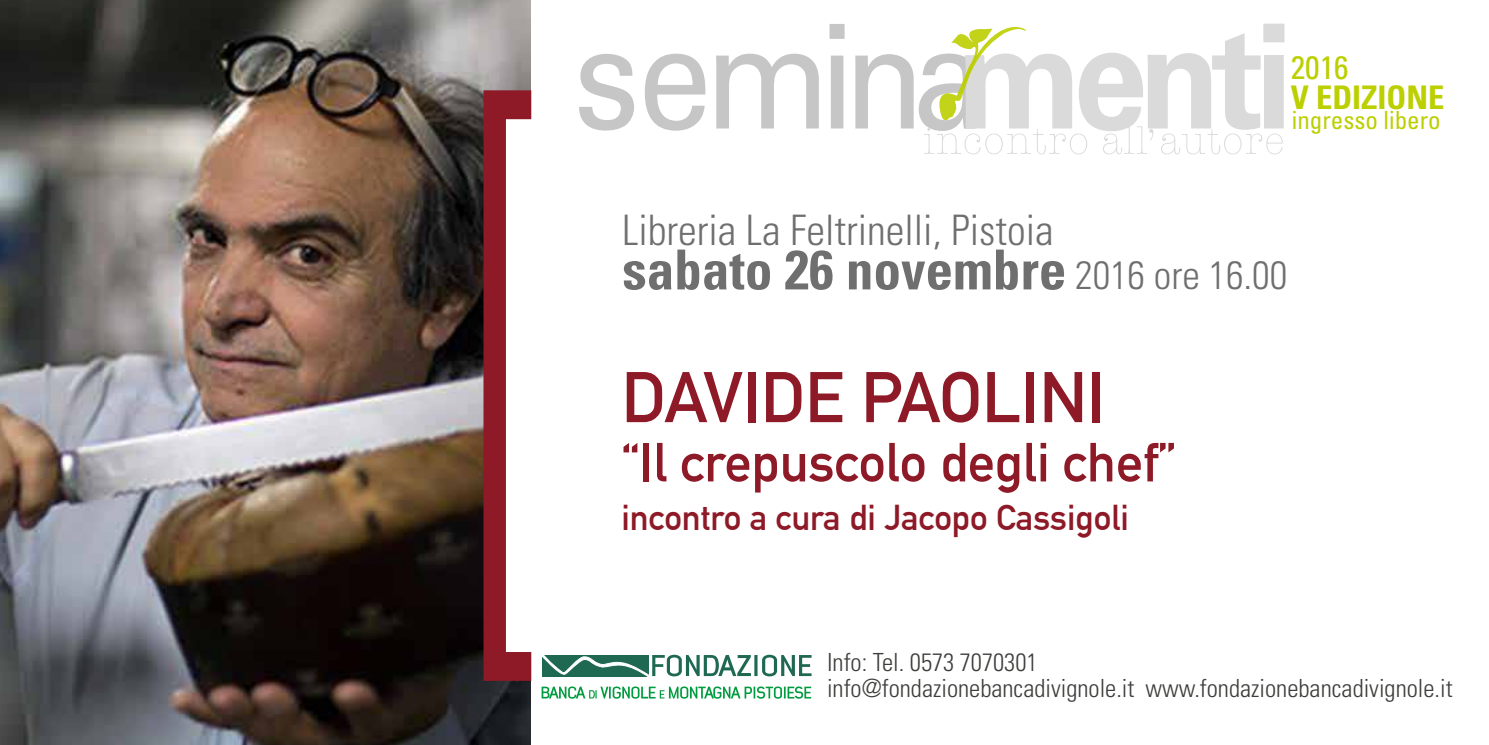
<style>
.page{position:relative;width:1489px;height:745px;background:#fff}
.page>*{position:absolute;margin:0;border:0;box-sizing:border-box;transform-origin:0 0}
.t1{font:700 70.25px "DIN Alternate";color:#8e1927}
.t2{font:700 condensed 55px "Univers LT Std";color:#706f6f}
.t3{font:700 54px "DIN Alternate";color:#8e1927}
.t4{font:300 condensed 42px "Univers LT Std";color:#706f6f}
.t5{font:700 35.25px "DIN Alternate";color:#8e1927}
.t6{font:700 condensed 32.5px "Univers LT Std";color:#bccf00}
.t7{font:condensed 32.5px "Univers LT Std";color:#bccf00}
.t8{font:300 condensed 25px/25.2px "Univers LT Std";color:#3d3d3b}
.t9{font:condensed 25px "Univers LT Std";color:#bccf00}
.s1{font-weight:300;font-size:39.5px}
</style>
<div class="page">
<img style="left:0;top:0;width:530px;height:744px">
<svg style="left:483px;top:90px;width:48px;height:590px"></svg>
<svg style="left:541px;top:686px;width:270px;height:12px"></svg>
<svg style="left:542px;top:654px;width:269px;height:22px"></svg>
<svg style="left:579px;top:54px;width:55px;height:76px"></svg>
<svg style="left:645px;top:54px;width:61px;height:77px"></svg>
<svg style="left:716px;top:54px;width:102px;height:74px"></svg>
<svg style="left:829px;top:24px;width:15px;height:104px"></svg>
<svg style="left:855px;top:24px;width:429px;height:130px"></svg>
<h3 class="t7" style="left:1290px;top:46px;width:59px">2016</h3>
<h3 class="t6" style="left:1290px;top:77px;width:155px">V EDIZIONE</h3>
<p class="t9" style="left:1291px;top:105px;width:150px">ingresso libero</p>
<h3 class="t4" style="left:622px;top:204px;width:433px">Libreria La Feltrinelli, Pistoia</h3>
<h2 class="t2" style="left:622px;top:236px;width:666px">sabato 26 novembre <span class="s1">2016 ore 16.00</span></h2>
<h1 class="t1" style="left:621px;top:343px;width:485px">DAVIDE PAOLINI</h1>
<h3 class="t3" style="left:621px;top:421px;width:556px">“Il crepuscolo degli chef”</h3>
<h3 class="t5" style="left:621px;top:490px;width:509px">incontro a cura di Jacopo Cassigoli</h3>
<p class="t8" style="left:827px;top:649px;width:627px">Info: Tel. 0573 7070301<br>info@fondazionebancadivignole.it www.fondazionebancadivignole.it</p>
</div>
